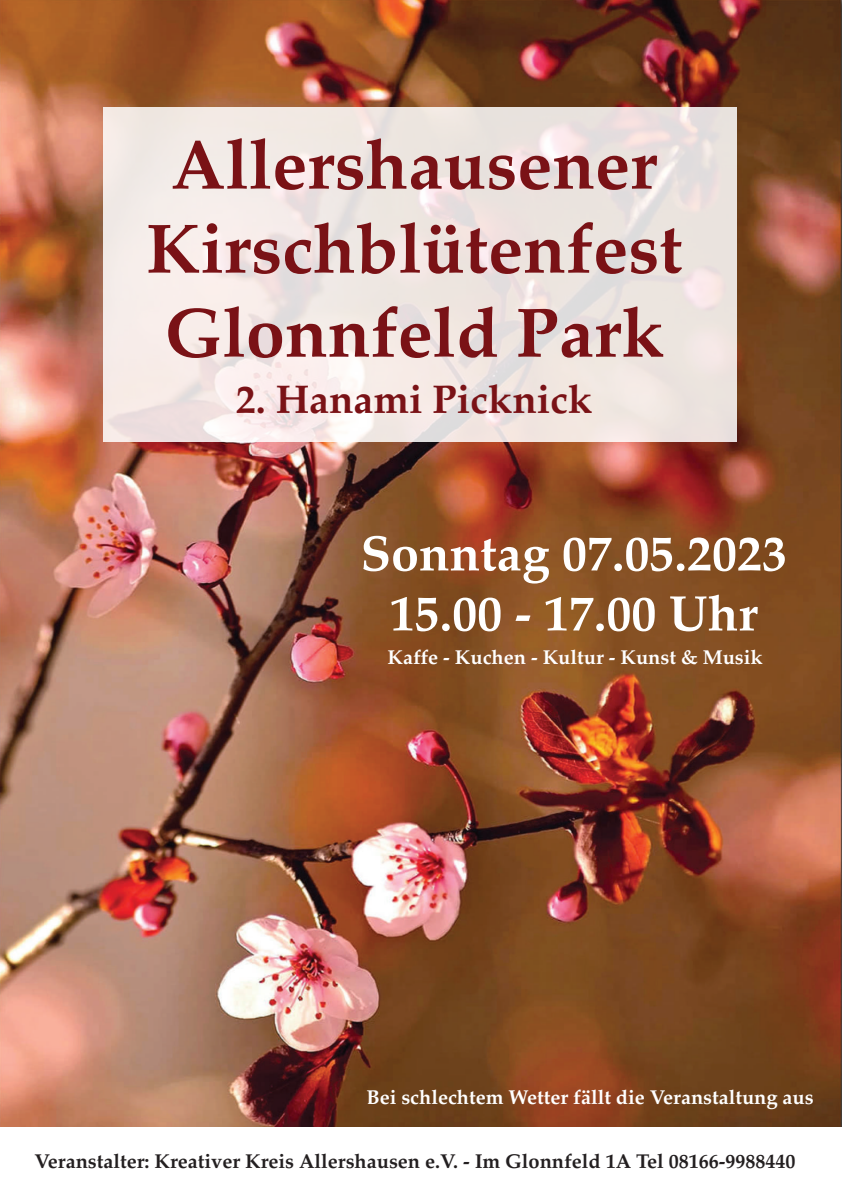
<style>
.page{position:relative;width:842px;height:1191px;background:#fff}
.page>*{position:absolute;margin:0;border:0;box-sizing:border-box;transform-origin:0 0}
.t1{font:700 70px/84px "Palatino";color:#7a1216;text-align:center}
.t2{font:700 50px/60px "Palatino";color:#fff;text-align:center}
.t3{font:700 40px "Palatino";color:#7a1216}
.t4{font:700 20px "Palatino";color:#fff}
.t5{font:700 20px "Palatino";color:#231f20}
</style>
<div class="page">
<img style="left:0;top:0;width:842px;height:1127px">
<svg style="left:103px;top:107px;width:634px;height:334px;background:#efe6e3"></svg>
<h1 class="t1" style="left:146px;top:121px;width:538px">Allershausener<br>Kirschblütenfest<br>Glonnfeld Park</h1>
<h3 class="t3" style="left:236px;top:365px;width:358px">2. Hanami Picknick</h3>
<h2 class="t2" style="left:360px;top:522px;width:428px">Sonntag 07.05.2023<br>15.00 - 17.00 Uhr</h2>
<p class="t4" style="left:387px;top:640px;width:377px">Kaffe - Kuchen - Kultur - Kunst &amp; Musik</p>
<p class="t4" style="left:366px;top:1080px;width:449px">Bei schlechtem Wetter fällt die Veranstaltung aus</p>
<p class="t5" style="left:35px;top:1143px;width:762px">Veranstalter: Kreativer Kreis Allershausen e.V. - Im Glonnfeld 1A Tel 08166-9988440</p>
</div>
